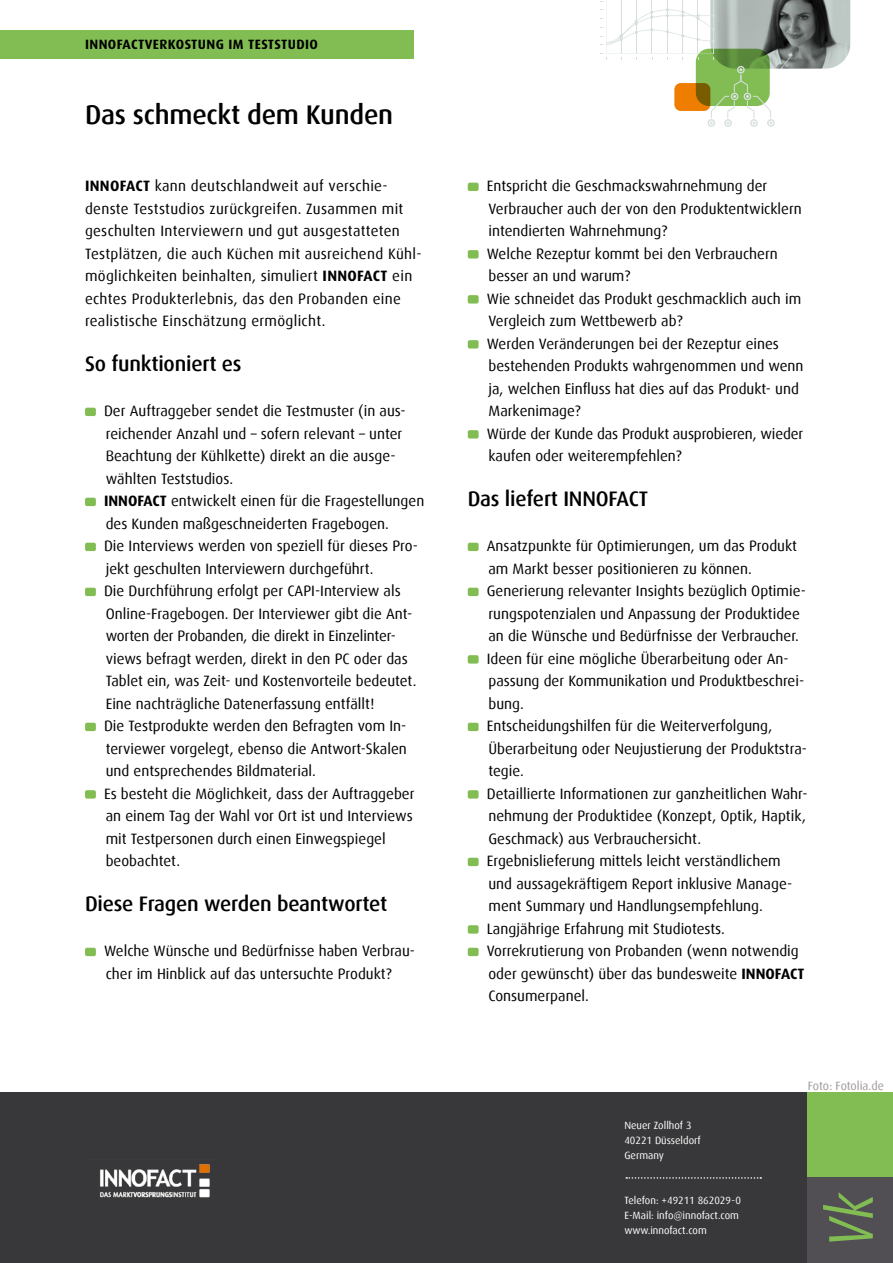
<style>
.page{position:relative;width:893px;height:1263px;background:#fff}
.page>*{position:absolute;margin:0;border:0;box-sizing:border-box;transform-origin:0 0}
.t1{font:italic 63.45px "Dax";color:#82bd53;scale:.84 1}
.t2{font:500 27px "Dax";letter-spacing:-.01em;color:#000}
.t3{font:500 21px "Dax";letter-spacing:-.01em;color:#000}
.t4{font:15px/22.5px "Dax";color:#000}
.t5{font:15px/22.5px "Dax";letter-spacing:.02em;color:#000}
.t6{font:700 13.5px "Dax";letter-spacing:.03em;color:#000}
.t7{font:12px "Dax";letter-spacing:-.005em;color:#a09a9c}
.t8{font:10.5px/15px "Dax";color:#fff}
.s1{font-weight:700}
</style>
<div class="page">
<div style="left:85px;top:408px;width:11px;height:8px;background:#82bd53;border-radius:2px"></div>
<div style="left:85px;top:498px;width:11px;height:8px;background:#82bd53;border-radius:2px"></div>
<div style="left:85px;top:543px;width:11px;height:8px;background:#82bd53;border-radius:2px"></div>
<div style="left:85px;top:588px;width:11px;height:8px;background:#82bd53;border-radius:2px"></div>
<div style="left:85px;top:723px;width:11px;height:8px;background:#82bd53;border-radius:2px"></div>
<div style="left:85px;top:790px;width:11px;height:9px;background:#82bd53;border-radius:2px"></div>
<div style="left:85px;top:948px;width:11px;height:8px;background:#82bd53;border-radius:2px"></div>
<div style="left:468px;top:183px;width:11px;height:8px;background:#82bd53;border-radius:2px"></div>
<div style="left:468px;top:250px;width:11px;height:9px;background:#82bd53;border-radius:2px"></div>
<div style="left:468px;top:295px;width:11px;height:9px;background:#82bd53;border-radius:2px"></div>
<div style="left:468px;top:340px;width:11px;height:9px;background:#82bd53;border-radius:2px"></div>
<div style="left:468px;top:430px;width:11px;height:9px;background:#82bd53;border-radius:2px"></div>
<div style="left:468px;top:543px;width:11px;height:8px;background:#82bd53;border-radius:2px"></div>
<div style="left:468px;top:588px;width:11px;height:8px;background:#82bd53;border-radius:2px"></div>
<div style="left:468px;top:655px;width:11px;height:9px;background:#82bd53;border-radius:2px"></div>
<div style="left:468px;top:723px;width:11px;height:8px;background:#82bd53;border-radius:2px"></div>
<div style="left:468px;top:790px;width:11px;height:9px;background:#82bd53;border-radius:2px"></div>
<div style="left:468px;top:858px;width:11px;height:8px;background:#82bd53;border-radius:2px"></div>
<div style="left:468px;top:925px;width:11px;height:9px;background:#82bd53;border-radius:2px"></div>
<div style="left:468px;top:948px;width:11px;height:8px;background:#82bd53;border-radius:2px"></div>
<svg style="left:600px;top:0;width:250px;height:127px"></svg>
<div style="left:0;top:1093px;width:893px;height:170px;background:#383739"></div>
<div style="left:0;top:31px;width:413px;height:28px;background:#82bd53"></div>
<div style="left:808px;top:1093px;width:85px;height:170px;background:#82bd53"></div>
<div style="left:808px;top:1178px;width:85px;height:85px;background:#514f54"></div>
<svg style="left:626px;top:1177px;width:135px;height:2px"></svg>
<img style="left:100px;top:1164px;width:110px;height:34px">
<p class="t6" style="left:85px;top:37px;width:234px">INNOFACTVERKOSTUNG IM TESTSTUDIO</p>
<h2 class="t2" style="left:85px;top:99px;width:310px">Das schmeckt dem Kunden</h2>
<p class="t5" style="left:85px;top:175px;width:338px"><span class="s1">INNOFACT</span> kann deutschlandweit auf verschie&shy;denste Teststudios zurückgreifen. Zusammen mit geschulten Interviewern und gut ausgestatteten Testplätzen, die auch Küchen mit ausreichend Kühl&shy;möglichkeiten beinhalten, simuliert <span class="s1">INNOFACT</span> ein echtes Produkterlebnis, das den Probanden eine realistische Einschätzung ermöglicht.</p>
<h3 class="t3" style="left:85px;top:352px;width:158px">So funktioniert es</h3>
<p class="t4" style="left:104px;top:400px;width:322px">Der Auftraggeber sendet die Testmuster (in aus&shy;reichender Anzahl und – sofern relevant – unter Beachtung der Kühlkette) direkt an die ausge&shy;wählten Teststudios.<br><span class="s1">INNOFACT</span> entwickelt einen für die Fragestellungen des Kunden maßgeschneiderten Fragebogen.<br>Die Interviews werden von speziell für dieses Pro&shy;jekt geschulten Interviewern durchgeführt.<br>Die Durchführung erfolgt per CAPI-Interview als Online-Fragebogen. Der Interviewer gibt die Ant&shy;worten der Probanden, die direkt in Einzelinter&shy;views befragt werden, direkt in den PC oder das Tablet ein, was Zeit- und Kostenvorteile bedeutet.<br>Eine nachträgliche Datenerfassung entfällt!<br>Die Testprodukte werden den Befragten vom In&shy;terviewer vorgelegt, ebenso die Antwort-Skalen und entsprechendes Bildmaterial.<br>Es besteht die Möglichkeit, dass der Auftraggeber an einem Tag der Wahl vor Ort ist und Interviews mit Testpersonen durch einen Einwegspiegel beobachtet.</p>
<h3 class="t3" style="left:85px;top:892px;width:304px">Diese Fragen werden beantwortet</h3>
<p class="t4" style="left:104px;top:940px;width:313px">Welche Wünsche und Bedürfnisse haben Verbrau&shy;cher im Hinblick auf das untersuchte Produkt?</p>
<p class="t4" style="left:487px;top:175px;width:318px">Entspricht die Geschmackswahrnehmung der Verbraucher auch der von den Produktentwicklern intendierten Wahrnehmung?<br>Welche Rezeptur kommt bei den Verbrauchern besser an und warum?<br>Wie schneidet das Produkt geschmacklich auch im Vergleich zum Wettbewerb ab?<br>Werden Veränderungen bei der Rezeptur eines bestehenden Produkts wahrgenommen und wenn ja, welchen Einfluss hat dies auf das Produkt- und Markenimage?<br>Würde der Kunde das Produkt ausprobieren, wieder kaufen oder weiterempfehlen?</p>
<h3 class="t3" style="left:468px;top:487px;width:182px">Das liefert INNOFACT</h3>
<p class="t4" style="left:487px;top:535px;width:322px">Ansatzpunkte für Optimierungen, um das Produkt am Markt besser positionieren zu können.<br>Generierung relevanter Insights bezüglich Optimie&shy;rungspotenzialen und Anpassung der Produktidee an die Wünsche und Bedürfnisse der Verbraucher.<br>Ideen für eine mögliche Überarbeitung oder An&shy;passung der Kommunikation und Produktbeschrei&shy;bung.<br>Entscheidungshilfen für die Weiterverfolgung, Überarbeitung oder Neujustierung der Produktstra&shy;tegie.<br>Detaillierte Informationen zur ganzheitlichen Wahr&shy;nehmung der Produktidee (Konzept, Optik, Haptik, Geschmack) aus Verbrauchersicht.<br>Ergebnislieferung mittels leicht verständlichem und aussagekräftigem Report inklusive Manage&shy;ment Summary und Handlungsempfehlung.<br>Langjährige Erfahrung mit Studiotests.<br>Vorrekrutierung von Probanden (wenn notwendig oder gewünscht) über das bundesweite <span class="s1">INNOFACT </span>Consumerpanel.</p>
<p class="t8" style="left:624px;top:1118px;width:78px">Neuer Zollhof 3<br>40221 Düsseldorf<br>Germany</p>
<p class="t8" style="left:624px;top:1193px;width:118px">Telefon: +49211 862029-0<br>E-Mail: info@innofact.com www.innofact.com</p>
<p class="t7" style="left:808px;top:1079px;width:78px">Foto: Fotolia.de</p>
<h1 class="t1" style="left:816px;top:1248px;width:68px;rotate:-90deg">Vk</h1>
</div>
